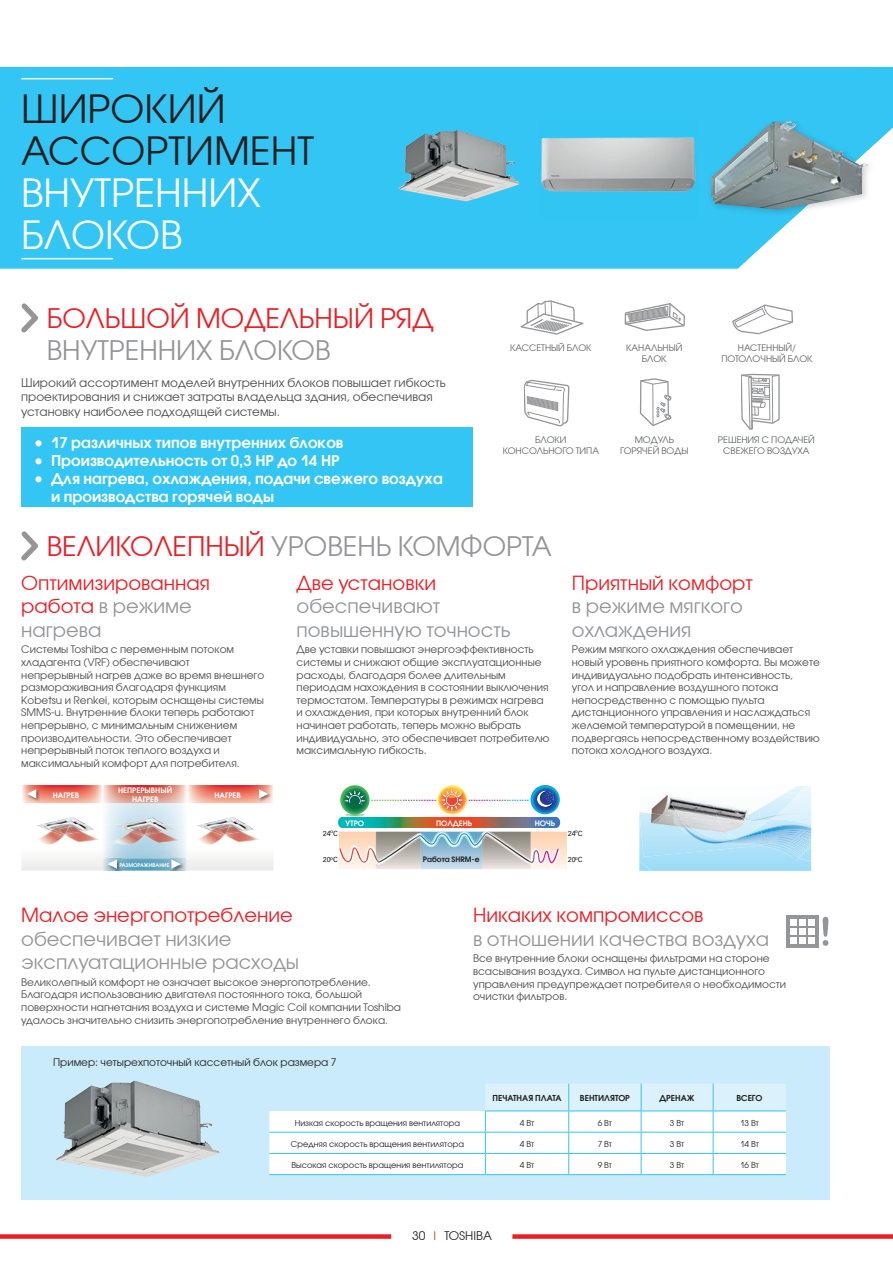
<style>
.page{position:relative;width:893px;height:1263px;background:#fff}
.page>*{position:absolute;margin:0;border:0;box-sizing:border-box;transform-origin:0 0}
.t1{font:39px/42px "Avant Garde Gothic C";color:#231f20}
.t2{font:39px/42px "Avant Garde Gothic C";color:#fff}
.t3{font:27px "Avant Garde Gothic C";color:#939598}
.t4{font:27px "Avant Garde Gothic C";color:#ee1d23}
.t5{font:19.5px/23.4px "Avant Garde Gothic C";color:#939598}
.t6{font:19.5px/23.4px "Avant Garde Gothic C";color:#ee1d23}
.t7{font:600 15px/18px "Avant Garde Gothic C";color:#fff}
.t8{font:12px/14.4px "Avant Garde Gothic C";color:#4b4c4d}
.t9{font:12px "Avant Garde Gothic C";color:#231f20}
.t10{font:10.8px "Univers";color:#5fbb46}
.t11{font:10.8px "Univers";color:#00aae3}
.t12{font:10.5px/12.6px "Avant Garde Gothic C";color:#4b4c4d}
.t13{font:10.5px "Avant Garde Gothic C";color:#231f20}
.t14{font:9px/10.8px "Avant Garde Gothic C";color:#5b5f60;text-align:center}
.t15{font:8.25px "Avant Garde Gothic C";color:#231f20}
.t16{font:600 8.25px "Avant Garde Gothic C";color:#231f20}
.t17{font:600 7.5px/9px "Avant Garde Gothic C";color:#fff;text-align:center}
.t18{font:600 7.5px "Avant Garde Gothic C";color:#231f20}
.t19{font:7.2px "Univers";color:#231f20}
.t20{font:600 5.1px "Avant Garde Gothic C";color:#fff}
.s1{color:#ee1d23}
.s2{color:#939598}
.s3{color:#65676a}
.s4{color:#ed0287}
</style>
<div class="page">
<div style="left:512px;top:1234px;width:381px;height:5px;background:#ee1d23"></div>
<div style="left:0;top:1234px;width:391px;height:5px;background:#ee1d23"></div>
<div style="left:0;top:67px;width:872px;height:202px;background:#33c5f3"></div>
<img style="left:399px;top:130px;width:120px;height:71px">
<img style="left:539px;top:121px;width:159px;height:101px">
<img style="left:707px;top:121px;width:165px;height:96px">
<img style="left:711px;top:121px;width:157px;height:89px">
<svg style="left:872px;top:67px;width:21px;height:80px;background:#4cccf4"></svg>
<hr style="left:21px;top:78px;width:92px;height:1px;background:#fff">
<hr style="left:21px;top:258px;width:92px;height:1px;background:#fff">
<div style="left:21px;top:1046px;width:808px;height:153px;background:#caebfb"></div>
<svg style="left:639px;top:786px;width:173px;height:85px"></svg>
<img style="left:338px;top:785px;width:229px;height:84px">
<img style="left:22px;top:785px;width:251px;height:18px">
<img style="left:44px;top:817px;width:41px;height:7px">
<img style="left:124px;top:818px;width:40px;height:6px">
<img style="left:204px;top:817px;width:41px;height:7px">
<img style="left:26px;top:788px;width:14px;height:14px">
<svg style="left:27px;top:789px;width:9px;height:9px"></svg>
<img style="left:258px;top:788px;width:14px;height:14px">
<svg style="left:259px;top:789px;width:9px;height:9px"></svg>
<svg style="left:21px;top:824px;width:253px;height:47px"></svg>
<img style="left:56px;top:1080px;width:164px;height:96px">
<svg style="left:520px;top:300px;width:64px;height:35px"></svg>
<svg style="left:524px;top:379px;width:45px;height:48px"></svg>
<svg style="left:639px;top:378px;width:33px;height:48px"></svg>
<svg style="left:742px;top:373px;width:38px;height:57px"></svg>
<svg style="left:624px;top:303px;width:61px;height:28px"></svg>
<svg style="left:732px;top:304px;width:61px;height:31px"></svg>
<svg style="left:21px;top:303px;width:17px;height:30px"></svg>
<div style="left:21px;top:427px;width:452px;height:80px;background:#33c5f3"></div>
<svg style="left:21px;top:531px;width:17px;height:30px"></svg>
<div style="left:786px;top:915px;width:33px;height:32px;background:#939598"></div>
<div style="left:790px;top:919px;width:7px;height:6px;background:#fff"></div>
<div style="left:790px;top:937px;width:7px;height:6px;background:#fff"></div>
<div style="left:790px;top:928px;width:7px;height:6px;background:#fff"></div>
<div style="left:799px;top:919px;width:7px;height:6px;background:#fff"></div>
<div style="left:799px;top:937px;width:7px;height:6px;background:#fff"></div>
<div style="left:799px;top:928px;width:7px;height:6px;background:#fff"></div>
<svg style="left:809px;top:919px;width:6px;height:24px"></svg>
<svg style="left:823px;top:917px;width:5px;height:29px"></svg>
<svg style="left:269px;top:1083px;width:517px;height:91px;background:#ebf8fd"></svg>
<hr style="left:269px;top:1174px;width:216px;height:1px;background:#33c5f3">
<hr style="left:485px;top:1174px;width:84px;height:1px;background:#33c5f3">
<hr style="left:569px;top:1174px;width:72px;height:1px;background:#33c5f3">
<hr style="left:641px;top:1174px;width:72px;height:1px;background:#33c5f3">
<hr style="left:713px;top:1174px;width:73px;height:1px;background:#33c5f3">
<h1 class="t1" style="left:21px;top:88px;width:294px">ШИРОКИЙ<br>АССОРТИМЕНТ</h1>
<h1 class="t2" style="left:21px;top:172px;width:241px">ВНУТРЕННИХ<br>БЛОКОВ</h1>
<h2 class="t4" style="left:47px;top:302px;width:388px">БОЛЬШОЙ МОДЕЛЬНЫЙ РЯД</h2>
<h2 class="t3" style="left:47px;top:334px;width:285px">ВНУТРЕННИХ БЛОКОВ</h2>
<p class="t8" style="left:21px;top:375px;width:426px">Широкий ассортимент моделей внутренних блоков повышает гибкость проектирования и снижает затраты владельца здания, обеспечивая установку наиболее подходящей системы.</p>
<h3 class="t7" style="left:34px;top:433px;width:311px">• 17 различных типов внутренних блоков</h3>
<h3 class="t7" style="left:34px;top:451px;width:307px">• Производительность от 0,3 НР до 14 НР</h3>
<h3 class="t7" style="left:51px;top:469px;width:393px;text-indent:-17px">• Для нагрева, охлаждения, подачи свежего воздуха и производства горячей воды</h3>
<p class="t14" style="left:510px;top:343px;width:83px">КАССЕТНЫЙ БЛОК</p>
<p class="t14" style="left:626px;top:343px;width:58px">КАНАЛЬНЫЙ<br>БЛОК</p>
<p class="t14" style="left:721px;top:343px;width:93px">НАСТЕННЫЙ/<br>ПОТОЛОЧНЫЙ БЛОК</p>
<p class="t14" style="left:503px;top:434px;width:98px">БЛОКИ<br>КОНСОЛЬНОГО ТИПА</p>
<p class="t14" style="left:620px;top:434px;width:70px">МОДУЛЬ<br>ГОРЯЧЕЙ ВОДЫ</p>
<p class="t14" style="left:718px;top:434px;width:99px">РЕШЕНИЯ С ПОДАЧЕЙ<br>СВЕЖЕГО ВОЗДУХА</p>
<h2 class="t3" style="left:47px;top:530px;width:507px"><span class="s1">ВЕЛИКОЛЕПНЫЙ</span> УРОВЕНЬ КОМФОРТА</h2>
<h3 class="t6" style="left:21px;top:571px;width:190px">Оптимизированная работа <span class="s2">в режиме нагрева</span></h3>
<p class="t12" style="left:21px;top:643px;width:244px">Системы Toshiba с переменным потоком хладагента (VRF) обеспечивают непрерывный нагрев даже во время внешнего размораживания благодаря функциям Kobetsu и Renkei, которым оснащены системы SMMS-u. Внутренние блоки теперь работают непрерывно, с минимальным снижением производительности. Это обеспечивает непрерывный поток теплого воздуха и максимальный комфорт для потребителя.</p>
<h3 class="t6" style="left:297px;top:571px;width:141px">Две установки</h3>
<h3 class="t5" style="left:297px;top:594px;width:215px">обеспечивают повышенную точность</h3>
<p class="t12" style="left:297px;top:643px;width:254px">Две уставки повышают энергоэффективность системы и снижают общие эксплуатационные расходы, благодаря более длительным периодам нахождения в состоянии выключения термостатом. Температуры в режимах нагрева и охлаждения, при которых внутренний блок начинает работать, теперь можно выбрать индивидуально, это обеспечивает потребителю максимальную гибкость.</p>
<p class="t17" style="left:53px;top:791px;width:28px">НАГРЕВ</p>
<p class="t17" style="left:118px;top:785px;width:55px">НЕПРЕРЫВНЫЙ<br>НАГРЕВ</p>
<p class="t17" style="left:214px;top:791px;width:28px">НАГРЕВ</p>
<p class="t10" style="left:371px;top:791px;width:68px">............<span class="s3">.......</span><span class="s4">......</span></p>
<p class="t11" style="left:468px;top:791px;width:63px"><span class="s4">........</span><span class="s3">.......</span>.........</p>
<h3 class="t6" style="left:572px;top:571px;width:183px">Приятный комфорт</h3>
<h3 class="t5" style="left:572px;top:594px;width:173px">в режиме мягкого охлаждения</h3>
<p class="t12" style="left:572px;top:643px;width:250px">Режим мягкого охлаждения обеспечивает новый уровень приятного комфорта. Вы можете индивидуально подобрать интенсивность,<br>угол и направление воздушного потока непосредственно с помощью пульта дистанционного управления и наслаждаться желаемой температурой в помещении, не подвергаясь непосредственному воздействию потока холодного воздуха.</p>
<p class="t20" style="left:119px;top:862px;width:52px">РАЗМОРАЖИВАНИЕ</p>
<p class="t17" style="left:345px;top:818px;width:20px">УТРО</p>
<p class="t17" style="left:436px;top:818px;width:38px">ПОЛДЕНЬ</p>
<p class="t17" style="left:535px;top:818px;width:22px">НО×Ь</p>
<p class="t18" style="left:423px;top:855px;width:58px">Работа SHRM-e</p>
<p class="t19" style="left:323px;top:829px;width:16px">24<sup>0</sup>C</p>
<p class="t19" style="left:568px;top:829px;width:16px">24<sup>0</sup>C</p>
<p class="t19" style="left:568px;top:855px;width:16px">20<sup>0</sup>C</p>
<p class="t19" style="left:325px;top:853px;width:16px">24<sup>0</sup>C</p>
<p class="t19" style="left:570px;top:853px;width:16px">24<sup>0</sup>C</p>
<p class="t19" style="left:323px;top:855px;width:16px">20<sup>0</sup>C</p>
<h3 class="t6" style="left:21px;top:903px;width:273px">Малое энергопотребление</h3>
<h3 class="t5" style="left:21px;top:927px;width:279px">обеспечивает низкие эксплуатационные расходы</h3>
<p class="t12" style="left:21px;top:976px;width:381px">Великолепный комфорт не означает высокое энергопотребление.<br>Благодаря использованию двигателя постоянного тока, большой поверхности нагнетания воздуха и системе Magic Coil компании Toshiba удалось значительно снизить энергопотребление внутреннего блока.</p>
<p class="t13" style="left:53px;top:1056px;width:285px">Пример: четырехпоточный кассетный блок размера 7</p>
<h3 class="t6" style="left:473px;top:903px;width:232px">Никаких компромиссов</h3>
<h3 class="t5" style="left:473px;top:927px;width:297px">в отношении качества воздуха</h3>
<p class="t12" style="left:473px;top:952px;width:315px">Все внутренние блоки оснащены фильтрами на стороне всасывания воздуха. Символ на пульте дистанционного управления предупреждает потребителя о необходимости очистки фильтров.</p>
<p class="t16" style="left:492px;top:1093px;width:71px">ПЕ×АТНАß ПЛАТА</p>
<p class="t16" style="left:580px;top:1093px;width:51px">ВЕНТИЛßТОР</p>
<p class="t16" style="left:660px;top:1093px;width:37px">ДРЕНАЖ</p>
<p class="t16" style="left:736px;top:1093px;width:28px">ВСЕГО</p>
<p class="t15" style="left:295px;top:1118px;width:167px">Низкая скорость вращения вентилятора</p>
<p class="t15" style="left:520px;top:1118px;width:16px">4 Вт</p>
<p class="t15" style="left:598px;top:1118px;width:16px">6 Вт</p>
<p class="t15" style="left:670px;top:1118px;width:16px">3 Вт</p>
<p class="t15" style="left:740px;top:1118px;width:20px">13 Вт</p>
<p class="t15" style="left:291px;top:1139px;width:175px">Средняя скорость вращения вентилятора</p>
<p class="t15" style="left:520px;top:1139px;width:16px">4 Вт</p>
<p class="t15" style="left:598px;top:1139px;width:16px">7 Вт</p>
<p class="t15" style="left:670px;top:1139px;width:16px">3 Вт</p>
<p class="t15" style="left:740px;top:1139px;width:20px">14 Вт</p>
<p class="t15" style="left:291px;top:1160px;width:174px">Высокая скорость вращения вентилятора</p>
<p class="t15" style="left:520px;top:1160px;width:16px">4 Вт</p>
<p class="t15" style="left:598px;top:1160px;width:16px">9 Вт</p>
<p class="t15" style="left:670px;top:1160px;width:16px">3 Вт</p>
<p class="t15" style="left:740px;top:1160px;width:20px">16 Вт</p>
<p class="t9" style="left:412px;top:1229px;width:81px">30 <span class="s1">|</span> TOSHIBA</p>
</div>
